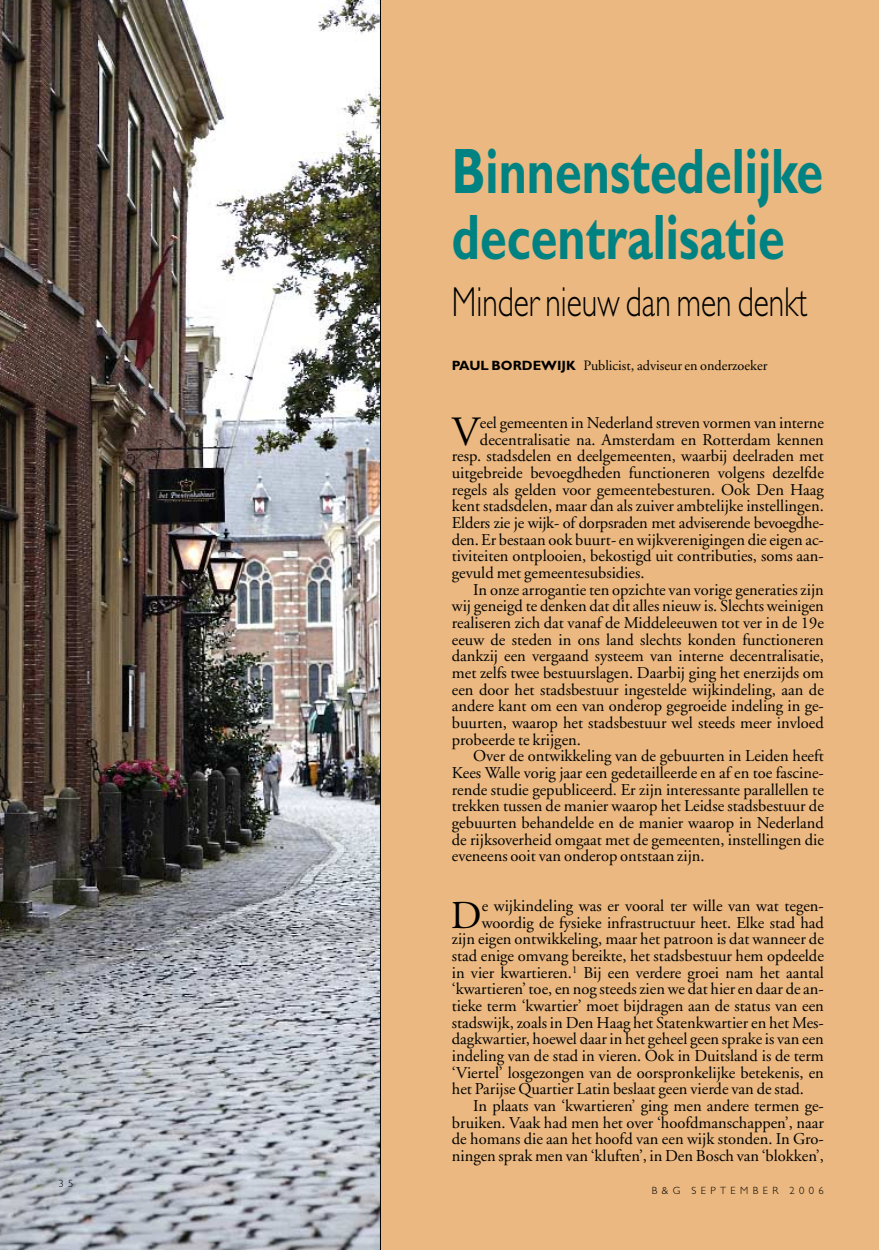
<style>
.page{position:relative;width:879px;height:1250px;background:#fff}
.page>*{position:absolute;margin:0;border:0;box-sizing:border-box;transform-origin:0 0}
.t1{font:700 64.5px/66px "Gill Sans";color:#008283;scale:.75 1}
.t2{font:300 42px "Gill Sans";color:#000;scale:.75 1}
.t3{font:41.55px "Adobe Garamond";color:#000}
.t4{font:39.45px "Adobe Garamond";color:#000}
.t5{font:16.5px "Adobe Garamond";color:#000}
.t6{font:14.25px "Adobe Garamond";color:#000}
.t7{font:300 10.5px "Gill Sans";letter-spacing:.425em;color:#000}
.s1{font-family:"Gill Sans";font-weight:700;font-size:13.5px}
</style>
<div class="page">
<div style="left:0;top:0;width:879px;height:1249px;background:#eab880"></div>
<img style="left:0;top:0;width:381px;height:1249px">
<p class="t7" style="left:59px;top:1179px;width:16px">3 5</p>
<h1 class="t1" style="left:452px;top:145px;width:496px">Binnenstedelijke decentralisatie</h1>
<h2 class="t2" style="left:452px;top:287px;width:475px">Minder nieuw dan men denkt</h2>
<p class="t6" style="left:452px;top:360px;width:317px"><span class="s1">PAUL BORDEWIJK</span> Publicist, adviseur en onderzoeker</p>
<h3 class="t3" style="left:452px;top:415px;width:30px">V</h3>
<p class="t5" style="left:480px;top:416px;width:345px">eel gemeenten in Nederland streven vormen van interne</p>
<p class="t5" style="left:480px;top:433px;width:345px">decentralisatie na. Amsterdam en Rotterdam kennen</p>
<p class="t5" style="left:452px;top:449px;width:374px">resp. stadsdelen en deelgemeenten, waarbij deelraden met</p>
<p class="t5" style="left:452px;top:466px;width:374px">uitgebreide bevoegdheden functioneren volgens dezelfde</p>
<p class="t5" style="left:452px;top:483px;width:374px">regels als gelden voor gemeentebesturen. Ook Den Haag</p>
<p class="t5" style="left:452px;top:499px;width:374px">kent stadsdelen, maar dan als zuiver ambtelijke instellingen.</p>
<p class="t5" style="left:452px;top:516px;width:374px">Elders zie je wijk- of dorpsraden met adviserende bevoegdhe-</p>
<p class="t5" style="left:452px;top:533px;width:374px">den. Er bestaan ook buurt- en wijkverenigingen die eigen ac-</p>
<p class="t5" style="left:452px;top:549px;width:374px">tiviteiten ontplooien, bekostigd uit contributies, soms aan-</p>
<p class="t5" style="left:452px;top:566px;width:194px">gevuld met gemeentesubsidies.</p>
<p class="t5" style="left:473px;top:583px;width:352px">In onze arrogantie ten opzichte van vorige generaties zijn</p>
<p class="t5" style="left:452px;top:599px;width:374px">wij geneigd te denken dat dit alles nieuw is. Slechts weinigen</p>
<p class="t5" style="left:452px;top:616px;width:374px">realiseren zich dat vanaf de Middeleeuwen tot ver in de 19e</p>
<p class="t5" style="left:452px;top:633px;width:374px">eeuw de steden in ons land slechts konden functioneren</p>
<p class="t5" style="left:452px;top:649px;width:374px">dankzij een vergaand systeem van interne decentralisatie,</p>
<p class="t5" style="left:452px;top:666px;width:374px">met zelfs twee bestuurslagen. Daarbij ging het enerzijds om</p>
<p class="t5" style="left:452px;top:682px;width:374px">een door het stadsbestuur ingestelde wijkindeling, aan de</p>
<p class="t5" style="left:452px;top:699px;width:374px">andere kant om een van onderop gegroeide indeling in ge-</p>
<p class="t5" style="left:452px;top:716px;width:374px">buurten, waarop het stadsbestuur wel steeds meer invloed</p>
<p class="t5" style="left:452px;top:732px;width:131px">probeerde te krijgen.</p>
<p class="t5" style="left:473px;top:749px;width:352px">Over de ontwikkeling van de gebuurten in Leiden heeft</p>
<p class="t5" style="left:452px;top:766px;width:374px">Kees Walle vorig jaar een gedetailleerde en af en toe fascine-</p>
<p class="t5" style="left:452px;top:782px;width:374px">rende studie gepubliceerd. Er zijn interessante parallellen te</p>
<p class="t5" style="left:452px;top:799px;width:374px">trekken tussen de manier waarop het Leidse stadsbestuur de</p>
<p class="t5" style="left:452px;top:816px;width:374px">gebuurten behandelde en de manier waarop in Nederland</p>
<p class="t5" style="left:452px;top:832px;width:374px">de rijksoverheid omgaat met de gemeenten, instellingen die</p>
<p class="t5" style="left:452px;top:849px;width:254px">eveneens ooit van onderop ontstaan zijn.</p>
<h3 class="t4" style="left:451px;top:899px;width:32px">D</h3>
<p class="t5" style="left:482px;top:899px;width:344px">e wijkindeling was er vooral ter wille van wat tegen-</p>
<p class="t5" style="left:482px;top:916px;width:344px">woordig de fysieke infrastructuur heet. Elke stad had</p>
<p class="t5" style="left:452px;top:932px;width:374px">zijn eigen ontwikkeling, maar het patroon is dat wanneer de</p>
<p class="t5" style="left:452px;top:949px;width:374px">stad enige omvang bereikte, het stadsbestuur hem opdeelde</p>
<p class="t5" style="left:452px;top:966px;width:374px">in vier kwartieren.<sup>1</sup> Bij een verdere groei nam het aantal</p>
<p class="t5" style="left:452px;top:982px;width:374px">‘kwartieren’ toe, en nog steeds zien we dat hier en daar de an-</p>
<p class="t5" style="left:452px;top:999px;width:374px">tieke term ‘kwartier’ moet bijdragen aan de status van een</p>
<p class="t5" style="left:452px;top:1015px;width:374px">stadswijk, zoals in Den Haag het Statenkwartier en het Mes-</p>
<p class="t5" style="left:452px;top:1032px;width:374px">dagkwartier, hoewel daar in het geheel geen sprake is van een</p>
<p class="t5" style="left:452px;top:1049px;width:374px">indeling van de stad in vieren. Ook in Duitsland is de term</p>
<p class="t5" style="left:452px;top:1065px;width:374px">‘Viertel’ losgezongen van de oorspronkelijke betekenis, en</p>
<p class="t5" style="left:452px;top:1082px;width:354px">het Parijse Quartier Latin beslaat geen vierde van de stad.</p>
<p class="t5" style="left:473px;top:1099px;width:352px">In plaats van ‘kwartieren’ ging men andere termen ge-</p>
<p class="t5" style="left:452px;top:1115px;width:374px">bruiken. Vaak had men het over ‘hoofdmanschappen’, naar</p>
<p class="t5" style="left:452px;top:1132px;width:374px">de homans die aan het hoofd van een wijk stonden. In Gro-</p>
<p class="t5" style="left:452px;top:1149px;width:374px">ningen sprak men van ‘kluften’, in Den Bosch van ‘blokken’,</p>
<p class="t7" style="left:652px;top:1186px;width:174px">B&amp;G SEPTEMBER 2006</p>
</div>
